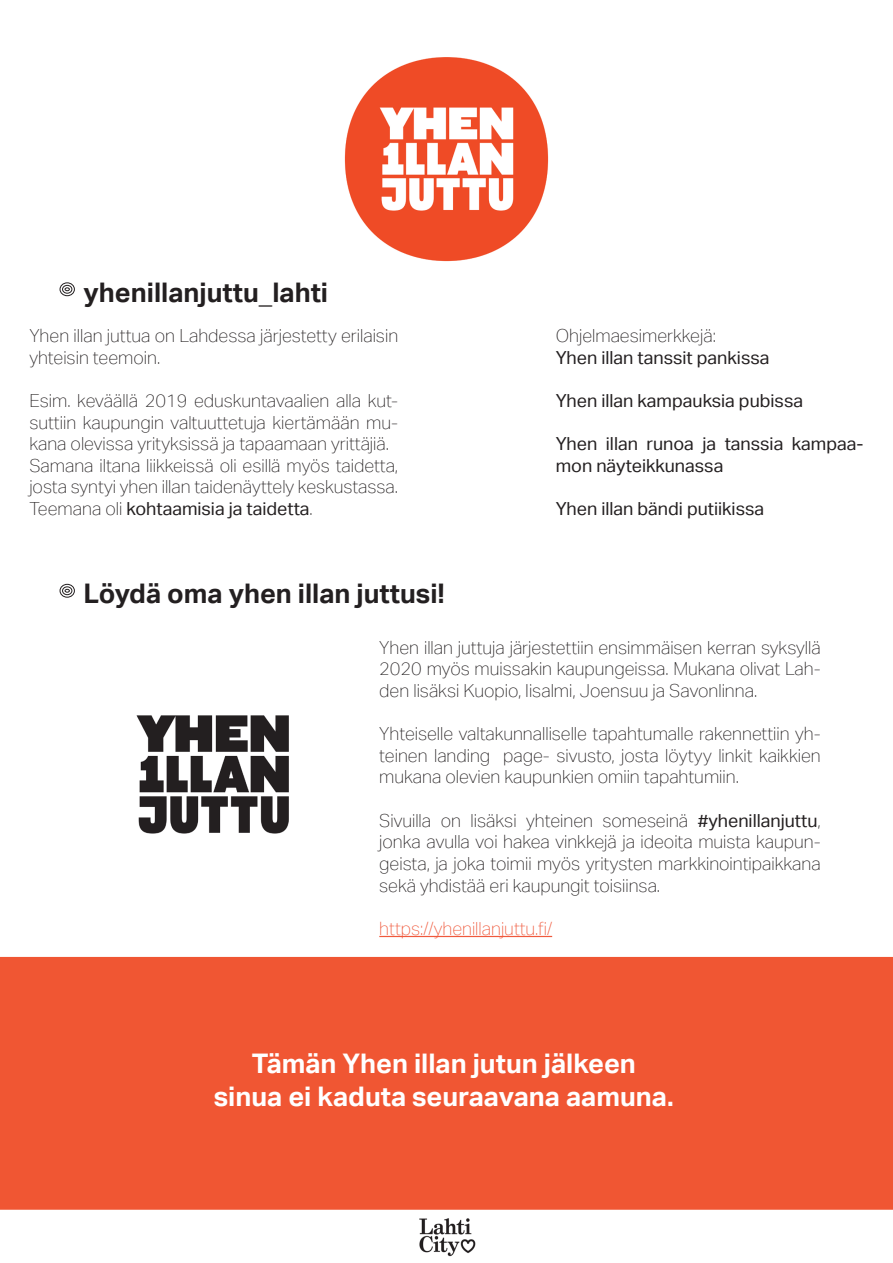
<style>
.page{position:relative;width:893px;height:1263px;background:#fff}
.page>*{position:absolute;margin:0;border:0;box-sizing:border-box;transform-origin:0 0}
.t1{font:700 27px "Aktiv Grotesk";color:#fff}
.t2{font:700 27px "Aktiv Grotesk";color:#231f20}
.t3{font:100 18px/21.6px "Aktiv Grotesk";color:#231f20;text-align:justify}
.t4{font:18px/21.6px "Aktiv Grotesk";color:#231f20}
.t5{font:100 18px "Aktiv Grotesk";color:#f0593c}
.s1{font-weight:100}
.s2{font-weight:400}
</style>
<div class="page">
<img style="left:344px;top:57px;width:205px;height:205px">
<img style="left:419px;top:1218px;width:57px;height:39px">
<hr style="left:379px;top:936px;width:173px;height:1px;background:#f0593c">
<div style="left:60px;top:584px;width:15px;height:14px;border:1px solid #231f20;border-radius:50%"></div>
<div style="left:62px;top:586px;width:10px;height:9px;border:1px solid #231f20;border-radius:50%"></div>
<svg style="left:65px;top:589px;width:5px;height:4px"></svg>
<div style="left:0;top:957px;width:893px;height:253px;background:#f05633"></div>
<img style="left:136px;top:715px;width:153px;height:119px">
<div style="left:60px;top:282px;width:15px;height:14px;border:1px solid #231f20;border-radius:50%"></div>
<div style="left:62px;top:285px;width:10px;height:9px;border:1px solid #231f20;border-radius:50%"></div>
<svg style="left:65px;top:287px;width:5px;height:4px"></svg>
<p class="t2" style="left:84px;top:276px;width:246px">yhenillanjuttu_lahti</p>
<p class="t3" style="left:29px;top:325px;width:370px">Yhen illan juttua on Lahdessa järjestetty erilaisin yhteisin teemoin.</p>
<p class="t3" style="left:29px;top:390px;width:370px">Esim. keväällä 2019 eduskuntavaalien alla kut&shy;suttiin kaupungin valtuuttetuja kiertämään mu&shy;kana olevissa yrityksissä ja tapaamaan yrittäjiä.</p>
<p class="t3" style="left:29px;top:455px;width:370px">Samana iltana liikkeissä oli esillä myös taidetta, josta syntyi yhen illan taidenäyttely keskustassa.</p>
<p class="t4" style="left:29px;top:498px;width:285px"><span class="s1">Teemana oli</span> kohtaamisia ja taidetta<span class="s1">.</span></p>
<p class="t2" style="left:84px;top:578px;width:363px">Löydä oma yhen illan juttusi!</p>
<p class="t3" style="left:556px;top:325px;width:162px">Ohjelmaesimerkkejä:</p>
<p class="t4" style="left:556px;top:347px;width:215px">Yhen illan tanssit pankissa</p>
<p class="t4" style="left:556px;top:390px;width:249px">Yhen illan kampauksia pubissa</p>
<p class="t4" style="left:556px;top:433px;width:309px">Yhen illan runoa ja tanssia kampaa&shy;mon näyteikkunassa</p>
<p class="t4" style="left:556px;top:498px;width:210px">Yhen illan bändi putiikissa</p>
<p class="t3" style="left:379px;top:637px;width:443px">Yhen illan juttuja järjestettiin ensimmäisen kerran syksyllä 2020 myös muissakin kaupungeissa. Mukana olivat Lah&shy;den lisäksi Kuopio, Iisalmi, Joensuu ja Savonlinna.</p>
<p class="t3" style="left:379px;top:723px;width:443px">Yhteiselle valtakunnalliselle tapahtumalle rakennettiin yh&shy;teinen landing page- sivusto, josta löytyy linkit kaikkien mukana olevien kaupunkien omiin tapahtumiin.</p>
<p class="t3" style="left:379px;top:809px;width:443px">Sivuilla on lisäksi yhteinen someseinä <span class="s2">#yhenillanjuttu</span>, jonka avulla voi hakea vinkkejä ja ideoita muista kaupun&shy;geista, ja joka toimii myös yritysten markkinointipaikkana sekä yhdistää eri kaupungit toisiinsa.</p>
<p class="t5" style="left:379px;top:918px;width:174px">https://yhenillanjuttu.fi/</p>
<p class="t1" style="left:252px;top:1048px;width:386px">Tämän Yhen illan jutun jälkeen</p>
<p class="t1" style="left:214px;top:1080px;width:462px">sinua ei kaduta seuraavana aamuna.</p>
</div>
